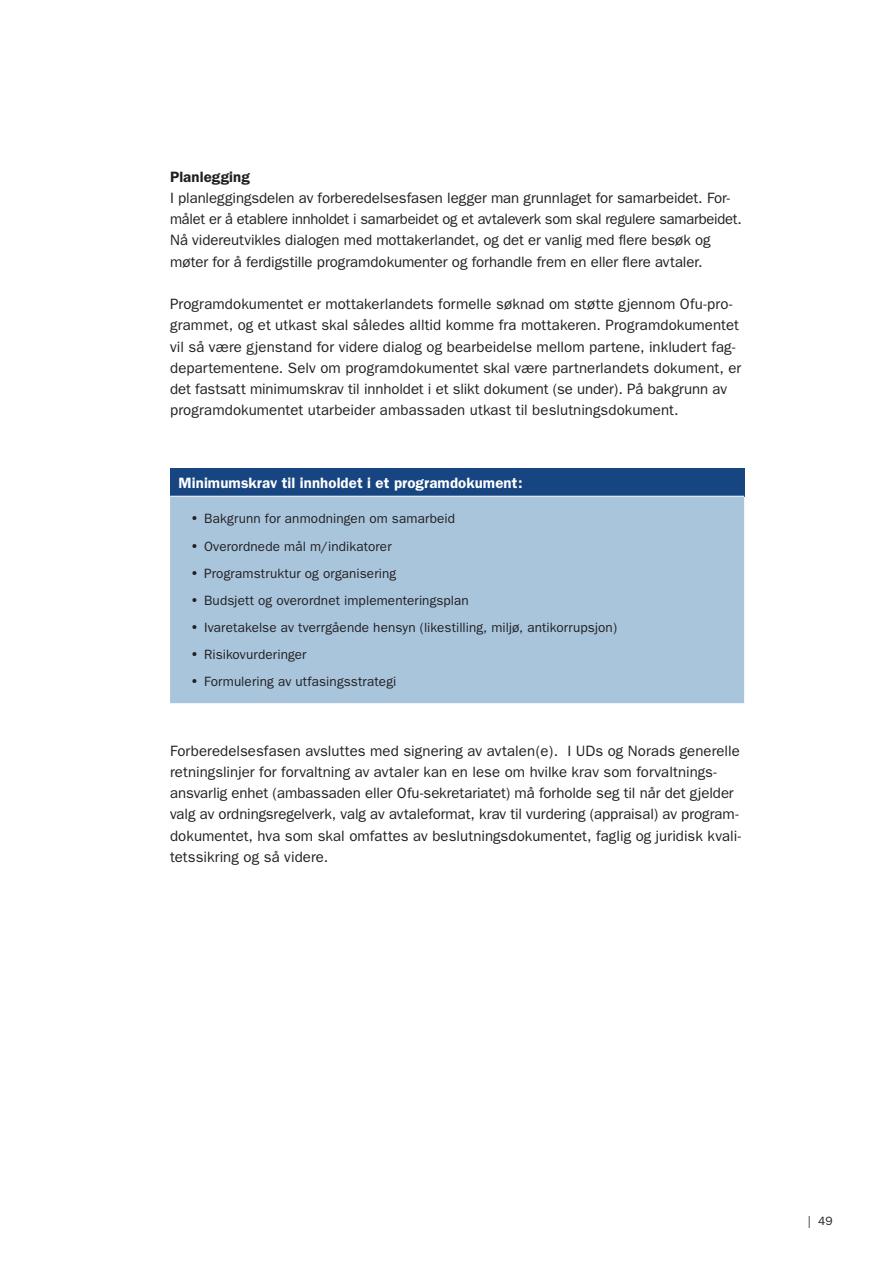
<style>
.page{position:relative;width:893px;height:1263px;background:#fff}
.page>*{position:absolute;margin:0;border:0;box-sizing:border-box;transform-origin:0 0}
.Brødtekst{font:15px/21.3px "Franklin Gothic";color:#231f20}
.t1{font:600 15px "Franklin Gothic";letter-spacing:.005em;color:#fff}
.Brødtekst-2{font:600 15px "Franklin Gothic";letter-spacing:.005em;color:#231f20}
.t2{font:13.5px "Franklin Gothic";letter-spacing:.01em;color:#231f20}
.t3{font:12px "Franklin Gothic";color:#231f20}
</style>
<div class="page">
<div style="left:170px;top:468px;width:574px;height:28px;background:#174582"></div>
<div style="left:170px;top:497px;width:574px;height:206px;background:#a8c5dc"></div>
<p class="Brødtekst-2" style="left:170px;top:168px;width:81px">Planlegging</p>
<p class="Brødtekst" style="left:170px;top:187px;width:573px">I planleggingsdelen av forberedelsesfasen legger man grunnlaget for samarbeidet. For&shy;målet er å etablere innholdet i samarbeidet og et avtaleverk som skal regulere samarbeidet.<br>Nå videreutvikles dialogen med mottakerlandet, og det er vanlig med flere besøk og møter for å ferdigstille programdokumenter og forhandle frem en eller flere avtaler.</p>
<p class="Brødtekst" style="left:170px;top:293px;width:573px">Programdokumentet er mottakerlandets formelle søknad om støtte gjennom Ofu-pro&shy;grammet, og et utkast skal således alltid komme fra mottakeren. Programdokumentet vil så være gjenstand for videre dialog og bearbeidelse mellom partene, inkludert fag&shy;departementene. Selv om programdokumentet skal være partnerlandets dokument, er det fastsatt minimumskrav til innholdet i et slikt dokument (se under). På bakgrunn av programdokumentet utarbeider ambassaden utkast til beslutningsdokument.</p>
<p class="t1" style="left:179px;top:474px;width:346px">Minimumskrav til innholdet i et programdokument:</p>
<p class="t2" style="left:191px;top:511px;width:265px">• Bakgrunn for anmodningen om samarbeid</p>
<p class="t2" style="left:191px;top:538px;width:202px">• Overordnede mål m/indikatorer</p>
<p class="t2" style="left:191px;top:565px;width:207px">• Programstruktur og organisering</p>
<p class="t2" style="left:191px;top:592px;width:279px">• Budsjett og overordnet implementeringsplan</p>
<p class="t2" style="left:191px;top:619px;width:427px">• Ivaretakelse av tverrgående hensyn (likestilling, miljø, antikorrupsjon)</p>
<p class="t2" style="left:191px;top:647px;width:117px">• Risikovurderinger</p>
<p class="t2" style="left:191px;top:674px;width:207px">• Formulering av utfasingsstrategi</p>
<p class="Brødtekst" style="left:170px;top:740px;width:572px">Forberedelsesfasen avsluttes med signering av avtalen(e). I UDs og Norads generelle retningslinjer for forvaltning av avtaler kan en lese om hvilke krav som forvaltnings&shy;ansvarlig enhet (ambassaden eller Ofu-sekretariatet) må forholde seg til når det gjelder valg av ordningsregelverk, valg av avtaleformat, krav til vurdering (appraisal) av program&shy;dokumentet, hva som skal omfattes av beslutningsdokumentet, faglig og juridisk kvali&shy;tetssikring og så videre.</p>
<p class="t3" style="left:808px;top:1214px;width:26px">| 49</p>
</div>
